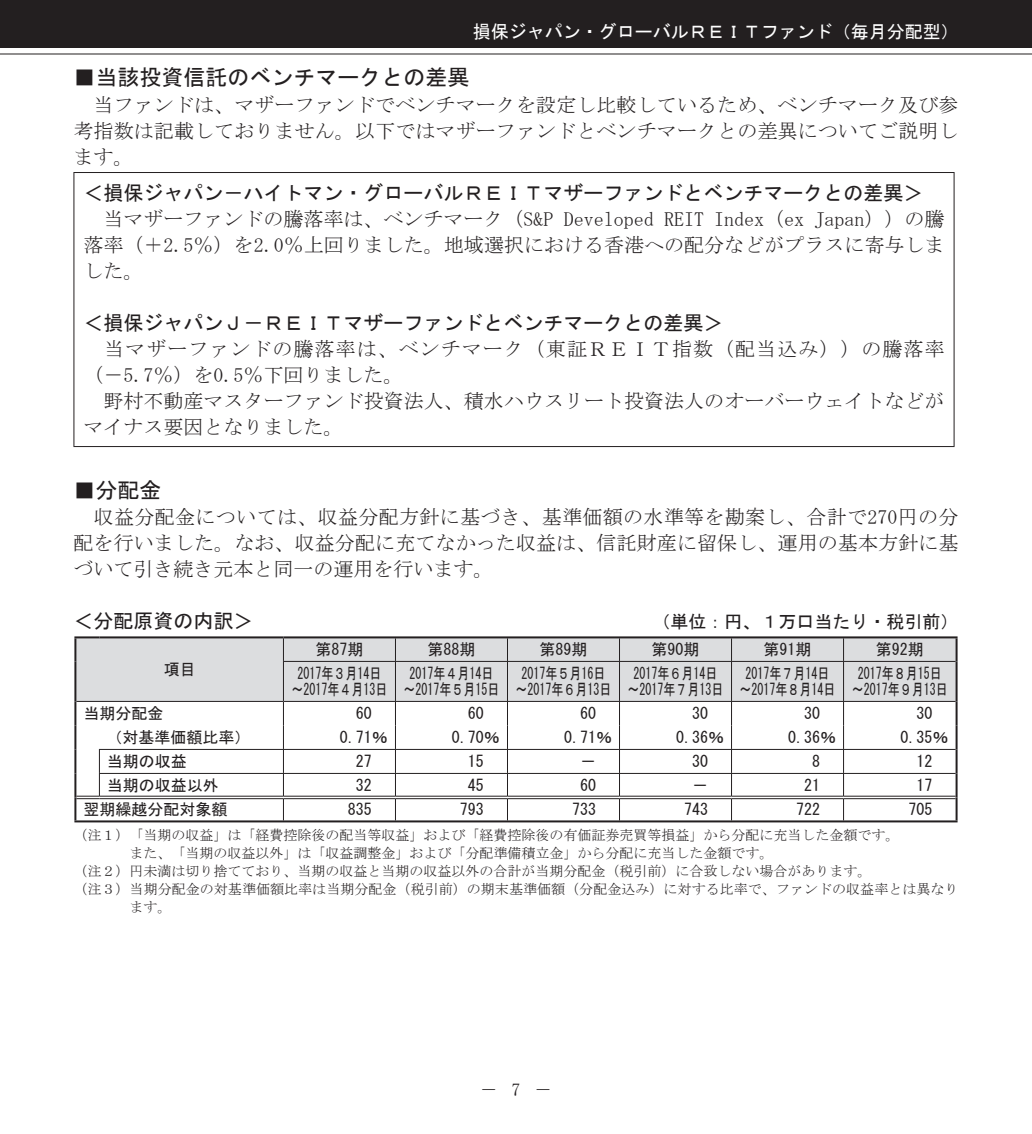
<style>
.page{position:relative;width:1032px;height:1134px;background:#fff}
.page>*{position:absolute;margin:0;border:0;box-sizing:border-box;transform-origin:0 0}
.t1{font:22px "MS Gothic";color:#231f20}
.t2{font:20px/26px "MS Mincho";color:#231f20;text-align:justify}
.t3{font:20px "MS Gothic";color:#231f20}
.t4{font:18px "MS Gothic";color:#fff}
.t5{font:18px "MS Gothic";color:#231f20}
.t6{font:18px "MS Mincho";color:#231f20}
.t7{font:16px "MS Gothic";color:#231f20}
.t8{font:16px/16px "MS Gothic";color:#231f20;text-align:center;scale:.75 1}
.t9{font:14px "MS Mincho";color:#231f20}
</style>
<div class="page">
<div style="left:0;top:0;width:1032px;height:48px;background:#231f20"></div>
<hr style="left:0;top:53px;width:1032px;height:1px;background:#231f20">
<hr style="left:73px;top:172px;width:881px;height:1px;background:#231f20">
<hr style="left:73px;top:173px;width:1px;height:273px;background:#231f20">
<hr style="left:953px;top:173px;width:1px;height:273px;background:#231f20">
<hr style="left:73px;top:446px;width:881px;height:1px;background:#231f20">
<div style="left:76px;top:638px;width:879px;height:63px;background:#dcdddf"></div>
<svg style="left:283px;top:638px;width:1px;height:23px"></svg>
<svg style="left:395px;top:638px;width:1px;height:23px"></svg>
<svg style="left:507px;top:638px;width:1px;height:23px"></svg>
<svg style="left:619px;top:638px;width:1px;height:23px"></svg>
<svg style="left:731px;top:638px;width:1px;height:23px"></svg>
<svg style="left:843px;top:638px;width:1px;height:23px"></svg>
<hr style="left:283px;top:662px;width:1px;height:39px;background:#231f20">
<hr style="left:395px;top:662px;width:1px;height:39px;background:#231f20">
<hr style="left:507px;top:662px;width:1px;height:39px;background:#231f20">
<hr style="left:619px;top:662px;width:1px;height:39px;background:#231f20">
<hr style="left:731px;top:662px;width:1px;height:39px;background:#231f20">
<hr style="left:843px;top:662px;width:1px;height:39px;background:#231f20">
<hr style="left:283px;top:661px;width:672px;height:1px;background:#231f20">
<hr style="left:76px;top:701px;width:207px;height:1px;background:#231f20">
<hr style="left:283px;top:701px;width:672px;height:1px;background:#231f20">
<hr style="left:99px;top:749px;width:856px;height:1px;background:#231f20">
<hr style="left:99px;top:773px;width:856px;height:1px;background:#231f20">
<svg style="left:76px;top:750px;width:24px;height:49px"></svg>
<hr style="left:99px;top:796px;width:184px;height:1px;background:#231f20">
<hr style="left:99px;top:798px;width:184px;height:1px;background:#231f20">
<svg style="left:283px;top:702px;width:1px;height:118px"></svg>
<svg style="left:395px;top:702px;width:1px;height:118px"></svg>
<svg style="left:507px;top:702px;width:1px;height:118px"></svg>
<svg style="left:619px;top:702px;width:1px;height:118px"></svg>
<svg style="left:731px;top:702px;width:1px;height:118px"></svg>
<svg style="left:843px;top:702px;width:1px;height:118px"></svg>
<hr style="left:283px;top:796px;width:112px;height:1px;background:#231f20">
<hr style="left:283px;top:798px;width:112px;height:1px;background:#231f20">
<hr style="left:395px;top:796px;width:112px;height:1px;background:#231f20">
<hr style="left:395px;top:798px;width:112px;height:1px;background:#231f20">
<hr style="left:507px;top:796px;width:112px;height:1px;background:#231f20">
<hr style="left:507px;top:798px;width:112px;height:1px;background:#231f20">
<hr style="left:619px;top:796px;width:112px;height:1px;background:#231f20">
<hr style="left:619px;top:798px;width:112px;height:1px;background:#231f20">
<hr style="left:731px;top:796px;width:112px;height:1px;background:#231f20">
<hr style="left:731px;top:798px;width:112px;height:1px;background:#231f20">
<hr style="left:843px;top:796px;width:112px;height:1px;background:#231f20">
<hr style="left:843px;top:798px;width:112px;height:1px;background:#231f20">
<hr style="left:74px;top:636px;width:25px;height:2px;background:#231f20">
<hr style="left:74px;top:638px;width:2px;height:23px;background:#231f20">
<hr style="left:99px;top:636px;width:184px;height:2px;background:#231f20">
<hr style="left:74px;top:661px;width:2px;height:40px;background:#231f20">
<hr style="left:283px;top:636px;width:674px;height:2px;background:#231f20">
<hr style="left:955px;top:638px;width:2px;height:23px;background:#231f20">
<hr style="left:955px;top:661px;width:2px;height:40px;background:#231f20">
<hr style="left:74px;top:701px;width:2px;height:24px;background:#231f20">
<hr style="left:955px;top:701px;width:2px;height:24px;background:#231f20">
<hr style="left:74px;top:725px;width:2px;height:24px;background:#231f20">
<hr style="left:955px;top:725px;width:2px;height:24px;background:#231f20">
<hr style="left:74px;top:749px;width:2px;height:24px;background:#231f20">
<hr style="left:955px;top:749px;width:2px;height:24px;background:#231f20">
<hr style="left:74px;top:773px;width:2px;height:24px;background:#231f20">
<hr style="left:955px;top:773px;width:2px;height:24px;background:#231f20">
<hr style="left:74px;top:797px;width:2px;height:23px;background:#231f20">
<hr style="left:955px;top:797px;width:2px;height:23px;background:#231f20">
<hr style="left:74px;top:820px;width:883px;height:2px;background:#231f20">
<p class="t4" style="left:473px;top:23px;width:487px">損保ジャパン・グローバルＲＥＩＴファンド（毎月分配型）</p>
<p class="t1" style="left:73px;top:66px;width:398px">■当該投資信託のベンチマークとの差異</p>
<p class="t2" style="left:73px;top:91px;width:886px">　当ファンドは、マザーファンドでベンチマークを設定し比較しているため、ベンチマーク及び参考指数は記載しておりません。以下ではマザーファンドとベンチマークとの差異についてご説明します。</p>
<p class="t3" style="left:83px;top:183px;width:842px">＜損保ジャパン－ハイトマン・グローバルＲＥＩＴマザーファンドとベンチマークとの差異＞</p>
<p class="t2" style="left:83px;top:205px;width:863px">　当マザーファンドの騰落率は、ベンチマーク（S&amp;P Developed REIT Index（ex Japan））の騰落率（＋2.5％）を2.0％上回りました。地域選択における香港への配分などがプラスに寄与しました。</p>
<p class="t3" style="left:83px;top:313px;width:642px">＜損保ジャパンＪ－ＲＥＩＴマザーファンドとベンチマークとの差異＞</p>
<p class="t2" style="left:83px;top:335px;width:863px;text-align:left">　当マザーファンドの騰落率は、ベンチマーク（東証ＲＥＩＴ指数（配当込み））の騰落率（－5.7％）を0.5％下回りました。<br>　野村不動産マスターファンド投資法人、積水ハウスリート投資法人のオーバーウェイトなどがマイナス要因となりました。</p>
<p class="t1" style="left:73px;top:479px;width:89px">■分配金</p>
<p class="t2" style="left:73px;top:504px;width:886px">　収益分配金については、収益分配方針に基づき、基準価額の水準等を勘案し、合計で270円の分配を行いました。なお、収益分配に充てなかった収益は、信託財産に留保し、運用の基本方針に基づいて引き続き元本と同一の運用を行います。</p>
<p class="t3" style="left:73px;top:611px;width:182px">＜分配原資の内訳＞</p>
<p class="t5" style="left:652px;top:613px;width:307px">（単位：円、１万口当たり・税引前）</p>
<p class="t7" style="left:164px;top:662px;width:33px">項目</p>
<p class="t7" style="left:315px;top:642px;width:49px">第87期</p>
<p class="t7" style="left:427px;top:642px;width:49px">第88期</p>
<p class="t7" style="left:539px;top:642px;width:49px">第89期</p>
<p class="t7" style="left:651px;top:642px;width:49px">第90期</p>
<p class="t7" style="left:763px;top:642px;width:49px">第91期</p>
<p class="t7" style="left:876px;top:642px;width:49px">第92期</p>
<p class="t8" style="left:291px;top:665px;width:129px">2017年３月14日～2017年４月13日</p>
<p class="t8" style="left:403px;top:665px;width:129px">2017年４月14日～2017年５月15日</p>
<p class="t8" style="left:515px;top:665px;width:129px">2017年５月16日～2017年６月13日</p>
<p class="t8" style="left:627px;top:665px;width:129px">2017年６月14日～2017年７月13日</p>
<p class="t8" style="left:739px;top:665px;width:129px">2017年７月14日～2017年８月14日</p>
<p class="t8" style="left:852px;top:665px;width:130px">2017年８月15日～2017年９月13日</p>
<p class="t7" style="left:83px;top:706px;width:81px">当期分配金</p>
<p class="t7" style="left:356px;top:706px;width:17px">60</p>
<p class="t7" style="left:468px;top:706px;width:17px">60</p>
<p class="t7" style="left:580px;top:706px;width:17px">60</p>
<p class="t7" style="left:692px;top:706px;width:17px">30</p>
<p class="t7" style="left:804px;top:706px;width:17px">30</p>
<p class="t7" style="left:916px;top:706px;width:17px">30</p>
<p class="t7" style="left:106px;top:729px;width:145px">（対基準価額比率）</p>
<p class="t7" style="left:340px;top:729px;width:49px">0.71％</p>
<p class="t7" style="left:452px;top:729px;width:49px">0.70％</p>
<p class="t7" style="left:564px;top:729px;width:49px">0.71％</p>
<p class="t7" style="left:676px;top:729px;width:49px">0.36％</p>
<p class="t7" style="left:788px;top:729px;width:49px">0.36％</p>
<p class="t7" style="left:900px;top:729px;width:49px">0.35％</p>
<p class="t7" style="left:107px;top:753px;width:81px">当期の収益</p>
<p class="t7" style="left:356px;top:753px;width:17px">27</p>
<p class="t7" style="left:468px;top:753px;width:17px">15</p>
<p class="t7" style="left:580px;top:753px;width:17px">－</p>
<p class="t7" style="left:692px;top:753px;width:17px">30</p>
<p class="t7" style="left:812px;top:753px;width:9px">8</p>
<p class="t7" style="left:916px;top:753px;width:17px">12</p>
<p class="t7" style="left:107px;top:777px;width:113px">当期の収益以外</p>
<p class="t7" style="left:356px;top:777px;width:17px">32</p>
<p class="t7" style="left:468px;top:777px;width:17px">45</p>
<p class="t7" style="left:580px;top:777px;width:17px">60</p>
<p class="t7" style="left:692px;top:777px;width:17px">－</p>
<p class="t7" style="left:804px;top:777px;width:17px">21</p>
<p class="t7" style="left:916px;top:777px;width:17px">17</p>
<p class="t7" style="left:83px;top:802px;width:145px">翌期繰越分配対象額</p>
<p class="t7" style="left:348px;top:802px;width:25px">835</p>
<p class="t7" style="left:460px;top:802px;width:25px">793</p>
<p class="t7" style="left:572px;top:802px;width:25px">733</p>
<p class="t7" style="left:684px;top:802px;width:25px">743</p>
<p class="t7" style="left:796px;top:802px;width:25px">722</p>
<p class="t7" style="left:908px;top:802px;width:25px">705</p>
<p class="t9" style="left:73px;top:828px;width:828px">（注１）「当期の収益」は「経費控除後の配当等収益」および「経費控除後の有価証券売買等損益」から分配に充当した金額です。</p>
<p class="t9" style="left:129px;top:846px;width:646px">また、「当期の収益以外」は「収益調整金」および「分配準備積立金」から分配に充当した金額です。</p>
<p class="t9" style="left:73px;top:864px;width:800px">（注２）円未満は切り捨てており、当期の収益と当期の収益以外の合計が当期分配金（税引前）に合致しない場合があります。</p>
<p class="t9" style="left:73px;top:882px;width:887px">（注３）当期分配金の対基準価額比率は当期分配金（税引前）の期末基準価額（分配金込み）に対する比率で、ファンドの収益率とは異なり</p>
<p class="t9" style="left:129px;top:900px;width:43px">ます。</p>
<p class="t6" style="left:511px;top:1081px;width:10px">7</p>
<p class="t6" style="left:480px;top:1081px;width:73px">－　　－</p>
</div>
